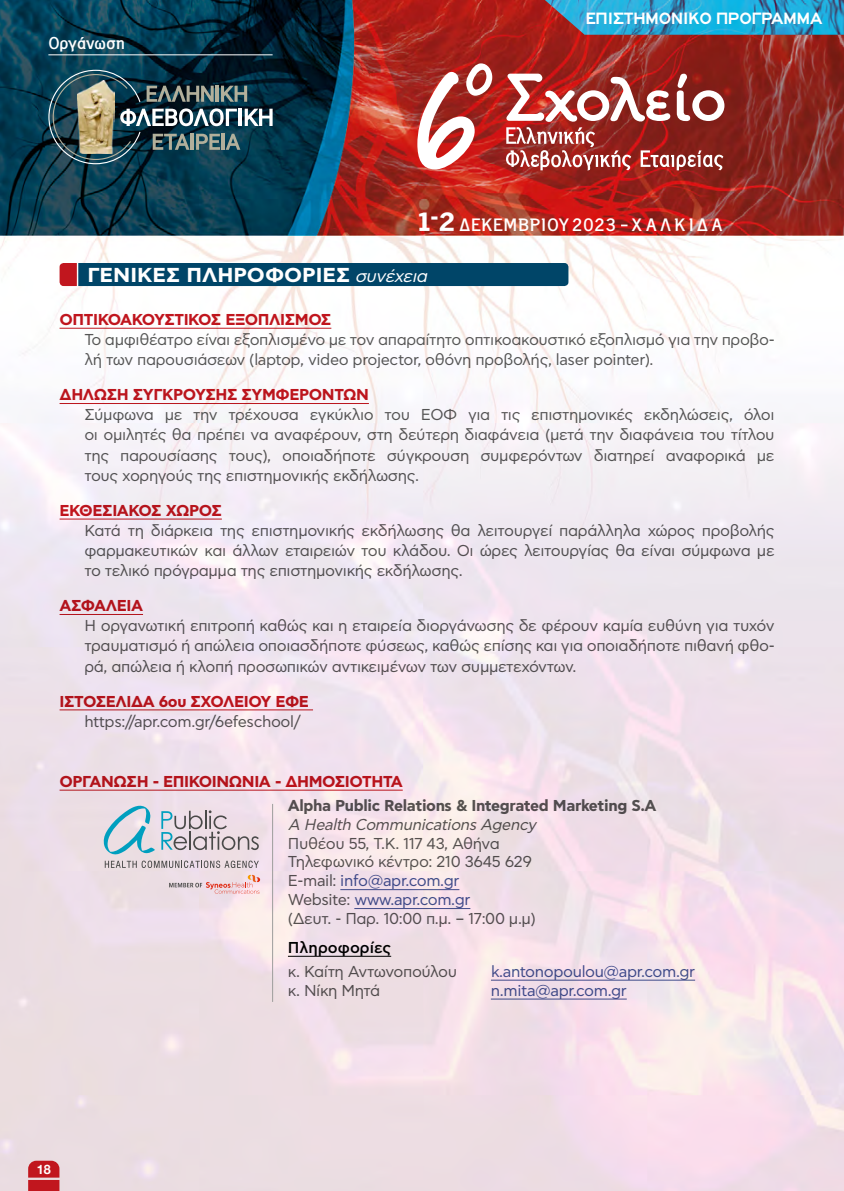
<style>
.page{position:relative;width:844px;height:1191px;background:#fff}
.page>*{position:absolute;margin:0;border:0;box-sizing:border-box;transform-origin:0 0}
.t1{font:700 20.12px "Asty CF Std";color:#fff;scale:1.05 1}
.t2{font:700 17.5px "PF Highway Gothic Ext";color:#fff;scale:.93 1}
.t3{font:700 16.97px "PF Panel";letter-spacing:.065em;color:#fff;scale:1.1 1}
.t4{font:700 16.1px "PF Panel";color:#fff;scale:1.1 1}
.t5{font:15.75px/20.1px "Asty CF Std";letter-spacing:-.025em;color:#575756;text-align:justify}
.t6{font:700 15.75px "Asty CF Std";letter-spacing:-.025em;color:#c1161e}
.t7{font:700 15.75px "Asty CF Std";letter-spacing:-.025em;color:#575756}
.t8{font:15.75px "Asty CF Std";letter-spacing:-.025em;color:#425495}
.t9{font:italic 15.75px "Asty CF Std";color:#575756}
.t10{font:500 15.75px "Asty CF Std";color:#000}
.t11{font:700 12.95px "Helvetica Neue";color:#fff}
.s1{font-weight:900;font-size:25.03px}
.s2{font-weight:400;font-style:italic;font-size:17.5px}
.s3{color:#425495}
</style>
<div class="page">
<img style="left:0;top:0;width:843px;height:1191px">
<svg style="left:28px;top:1160px;width:31px;height:31px"></svg>
<svg style="left:48px;top:70px;width:224px;height:94px;background:#3e595f"></svg>
<hr style="left:48px;top:55px;width:224px;height:1px;background:#fff">
<svg style="left:417px;top:63px;width:75px;height:106px"></svg>
<svg style="left:505px;top:74px;width:219px;height:97px"></svg>
<svg style="left:544px;top:0;width:299px;height:35px;background:#309bc5"></svg>
<hr style="left:60px;top:328px;width:271px;height:1px;background:#c1161e">
<hr style="left:60px;top:403px;width:309px;height:1px;background:#c1161e">
<hr style="left:60px;top:519px;width:162px;height:1px;background:#c1161e">
<hr style="left:60px;top:614px;width:83px;height:1px;background:#c1161e">
<hr style="left:60px;top:709px;width:253px;height:1px;background:#c1161e">
<hr style="left:60px;top:790px;width:342px;height:1px;background:#c1161e">
<hr style="left:340px;top:889px;width:119px;height:1px;background:#425495">
<hr style="left:354px;top:908px;width:116px;height:1px;background:#425495">
<hr style="left:288px;top:956px;width:103px;height:1px;background:#000">
<hr style="left:491px;top:980px;width:204px;height:1px;background:#425495">
<hr style="left:490px;top:998px;width:136px;height:1px;background:#425495">
<div style="left:60px;top:263px;width:508px;height:23px;background:#004568"></div>
<svg style="left:103px;top:805px;width:156px;height:63px;background:#c9c9d1"></svg>
<svg style="left:169px;top:874px;width:91px;height:19px;background:#e7cace"></svg>
<hr style="left:272px;top:804px;width:1px;height:198px;background:#9d9d9c">
<p class="t4" style="left:48px;top:34px;width:71px">Οργάνωση</p>
<p class="t2" style="left:585px;top:8px;width:256px">ΕΠΙΣΤΗΜΟΝΙΚΌ ΠΡΌΓΡΑΜΜΑ</p>
<p class="t3" style="left:417px;top:215px;width:279px"><span class="s1">1</span><sup>-</sup><span class="s1">2</span> ΔΕΚΕΜΒΡΊΟΥ2023 ΧΑΛΚΊΔΑ</p>
<p class="t1" style="left:87px;top:263px;width:329px">ΓΕΝΙΚΕΣ ΠΛΗΡΟΦΟΡΙΕΣ <span class="s2">συνέχεια</span></p>
<p class="t6" style="left:60px;top:310px;width:273px">ΟΠΤΙΚΟΑΚΟΥΣΤΙΚΟΣ ΕΞΟΠΛΙΣΜΟΣ</p>
<p class="t5" style="left:84px;top:330px;width:691px">Το αμφιθέατρο είναι εξοπλισμένο με τον απαραίτητο οπτικοακουστικό εξοπλισμό για την προβο&shy;λή των παρουσιάσεων (laptop, video projector, οθόνη προβολής, laser pointer).</p>
<p class="t6" style="left:60px;top:385px;width:311px">ΔΗΛΩΣΗ ΣΥΓΚΡΟΥΣΗΣ ΣΥΜΦΕΡΟΝΤΩΝ</p>
<p class="t5" style="left:84px;top:405px;width:691px">Σύμφωνα με την τρέχουσα εγκύκλιο του ΕΟΦ για τις επιστημονικές εκδηλώσεις, όλοι οι ομιλητές θα πρέπει να αναφέρουν, στη δεύτερη διαφάνεια (μετά την διαφάνεια του τίτλου της παρουσίασης τους), οποιαδήποτε σύγκρουση συμφερόντων διατηρεί αναφορικά με τους χορηγούς της επιστημονικής εκδήλωσης.</p>
<p class="t6" style="left:60px;top:501px;width:164px">ΕΚΘΕΣΙΑΚΟΣ ΧΩΡΟΣ</p>
<p class="t5" style="left:84px;top:521px;width:691px">Κατά τη διάρκεια της επιστημονικής εκδήλωσης θα λειτουργεί παράλληλα χώρος προβολής φαρμακευτικών και άλλων εταιρειών του κλάδου. Οι ώρες λειτουργίας θα είναι σύμφωνα με το τελικό πρόγραμμα της επιστημονικής εκδήλωσης.</p>
<p class="t6" style="left:60px;top:596px;width:85px">ΑΣΦΑΛΕΙΑ</p>
<p class="t5" style="left:84px;top:616px;width:691px">Η οργανωτική επιτροπή καθώς και η εταιρεία διοργάνωσης δε φέρουν καμία ευθύνη για τυχόν τραυματισμό ή απώλεια οποιασδήποτε φύσεως, καθώς επίσης και για οποιαδήποτε πιθανή φθο&shy;ρά, απώλεια ή κλοπή προσωπικών αντικειμένων των συμμετεχόντων.</p>
<p class="t6" style="left:60px;top:692px;width:251px">ΙΣΤΟΣΕΛΙΔΑ 6ου ΣΧΟΛΕΙΟΥ ΕΦΕ</p>
<p class="t5" style="left:84px;top:711px;width:217px">https://apr.com.gr/6efeschool/</p>
<p class="t6" style="left:60px;top:772px;width:345px">ΟΡΓΑΝΩΣΗ - ΕΠΙΚΟΙΝΩΝΙΑ - ΔΗΜΟΣΙΟΤΗΤΑ</p>
<p class="t7" style="left:288px;top:796px;width:370px">Alpha Public Relations &amp; Integrated Marketing S.A</p>
<p class="t9" style="left:288px;top:815px;width:254px">A Health CommunicationsAgency</p>
<p class="t5" style="left:288px;top:834px;width:249px;line-height:18.9px;text-align:left">Πυθέου 55, Τ.Κ. 117 43, Αθήνα<br>Τηλεφωνικό κέντρο: 210 3645 629<br>Ε-mail: <span class="s3">info@apr.com.gr<br></span>Website: <span class="s3">www.apr.com.gr<br></span>(Δευτ. - Παρ. 10:00 π.μ. – 17:00 μ.μ)</p>
<p class="t10" style="left:288px;top:938px;width:105px">Πληροφορίες</p>
<p class="t5" style="left:288px;top:961px;width:171px">κ. Καίτη Αντωνοπούλου</p>
<p class="t8" style="left:491px;top:962px;width:206px">k.antonopoulou@apr.com.gr</p>
<p class="t5" style="left:288px;top:980px;width:94px">κ. Νίκη Μητά</p>
<p class="t8" style="left:491px;top:981px;width:137px">n.mita@apr.com.gr</p>
<p class="t11" style="left:37px;top:1159px;width:15px">18</p>
</div>
